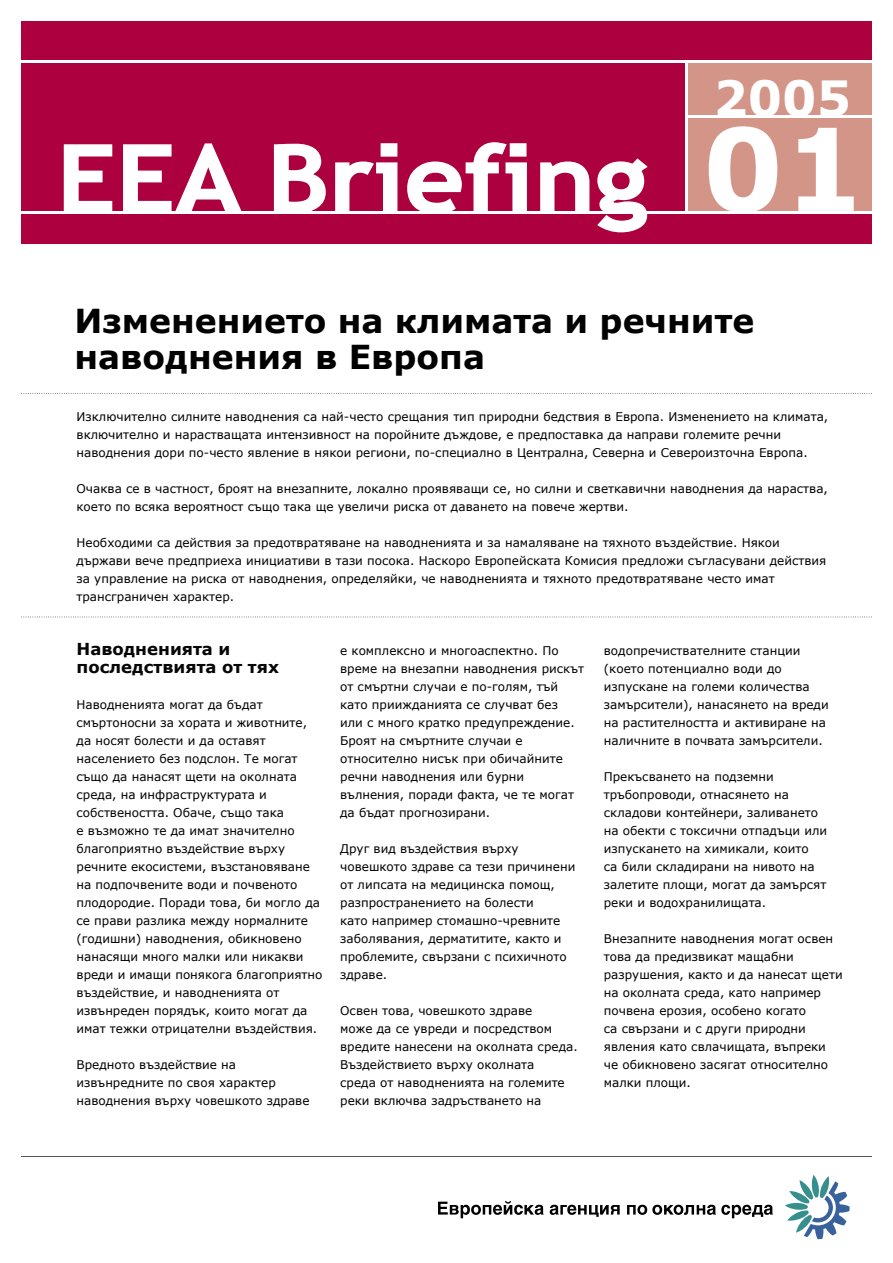
<style>
.page{position:relative;width:893px;height:1263px;background:#fff}
.page>*{position:absolute;margin:0;border:0;box-sizing:border-box;transform-origin:0 0}
.t1{font:700 114px "Verdana";color:#fff}
.t2{font:700 48.45px "Verdana";color:#fff}
.t3{font:700 33px/36px "Verdana";color:#000}
.t4{font:700 16.5px/18px "Verdana";color:#060606}
.t5{font:12px/18px "Verdana";color:#000}
</style>
<div class="page">
<hr style="left:21px;top:1156px;width:851px;height:1px;background:#565656">
<svg style="left:21px;top:393px;width:851px;height:1px"></svg>
<svg style="left:21px;top:617px;width:851px;height:1px"></svg>
<svg style="left:785px;top:1175px;width:65px;height:64px"></svg>
<svg style="left:438px;top:1201px;width:106px;height:17px"></svg>
<svg style="left:550px;top:1205px;width:70px;height:12px"></svg>
<svg style="left:627px;top:1205px;width:146px;height:13px"></svg>
<div style="left:21px;top:21px;width:851px;height:222px;background:#ac003f"></div>
<div style="left:687px;top:61px;width:185px;height:151px;background:#d39588"></div>
<hr style="left:21px;top:211px;width:851px;height:3px;background:#fff">
<hr style="left:685px;top:62px;width:3px;height:151px;background:#fff">
<hr style="left:687px;top:115px;width:185px;height:2px;background:#fff">
<hr style="left:21px;top:60px;width:851px;height:2px;background:#fff">
<svg style="left:64px;top:144px;width:48px;height:67px"></svg>
<svg style="left:123px;top:143px;width:119px;height:68px"></svg>
<svg style="left:274px;top:144px;width:52px;height:67px"></svg>
<svg style="left:540px;top:161px;width:49px;height:50px"></svg>
<svg style="left:597px;top:158px;width:51px;height:74px"></svg>
<svg style="left:335px;top:143px;width:62px;height:68px"></svg>
<svg style="left:407px;top:142px;width:120px;height:69px"></svg>
<h2 class="t2" style="left:713px;top:67px;width:139px">2005</h2>
<h1 class="t1" style="left:702px;top:97px;width:164px">01</h1>
<h3 class="t3" style="left:74px;top:302px;width:681px">Изменението на климата и речните наводнения в Европа</h3>
<p class="t5" style="left:77px;top:407px;width:753px">Изключително силните наводнения са най-често срещания тип природни бедствия в Европа. Изменението на климата, включително и нарастващата интензивност на поройните дъждове, е предпоставка да направи големите речни наводнения дори по-често явление в някои региони, по-специално в Централна, Северна и Североизточна Европа.</p>
<p class="t5" style="left:77px;top:479px;width:753px">Очаква се в частност, броят на внезапните, локално проявяващи се, но силни и светкавични наводнения да нараства, което по всяка вероятност също така ще увеличи риска от даването на повече жертви.</p>
<p class="t5" style="left:77px;top:533px;width:751px">Необходими са действия за предотвратяване на наводненията и за намаляване на тяхното въздействие. Някои държави вече предприеха инициативи в тази посока. Наскоро Европейската Комисия предложи съгласувани действия за управление на риска от наводнения, определяйки, че наводненията и тяхното предотвратяване често имат трансграничен характер.</p>
<h3 class="t4" style="left:77px;top:639px;width:204px">Наводненията и последствията от тях</h3>
<p class="t5" style="left:77px;top:695px;width:247px">Наводненията могат да бъдат смъртоносни за хората и животните, да носят болести и да оставят населението без подслон. Те могат също да нанасят щети на околната среда, на инфраструктурата и собствеността. Обаче, също така<br>е възможно те да имат значително благоприятно въздействие върху речните екосистеми, възстановяване на подпочвените води и почвеното плодородие. Поради това, би могло да се прави разлика между нормалните (годишни) наводнения, обикновено нанасящи много малки или никакви вреди и имащи понякога благоприятно въздействие, и наводненията от извънреден порядък, които могат да имат тежки отрицателни въздействия.</p>
<p class="t5" style="left:77px;top:1055px;width:234px">Вредното въздействие на извънредните по своя характер наводнения върху човешкото здраве</p>
<p class="t5" style="left:340px;top:641px;width:245px">е комплексно и многоаспектно. По време на внезапни наводнения рискът от смъртни случаи е по-голям, тъй като приижданията се случват без<br>или с много кратко предупреждение.<br>Броят на смъртните случаи е относително нисък при обичайните речни наводнения или бурни вълнения, поради факта, че те могат да бъдат прогнозирани.</p>
<p class="t5" style="left:340px;top:839px;width:237px">Друг вид въздействия върху човешкото здраве са тези причинени от липсата на медицинска помощ, разпространението на болести<br>като например стомашно-чревните заболявания, дерматитите, както и проблемите, свързани с психичното здраве.</p>
<p class="t5" style="left:340px;top:1001px;width:239px">Освен това, човешкото здраве<br>може да се увреди и посредством вредите нанесени на околната среда.<br>Въздействието върху околната<br>среда от наводненията на големите реки включва задръстването на</p>
<p class="t5" style="left:604px;top:641px;width:226px">водопречиствателните станции (което потенциално води до изпускане на големи количества замърсители), нанасянето на вреди на растителността и активиране на наличните в почвата замърсители.</p>
<p class="t5" style="left:604px;top:767px;width:225px">Прекъсването на подземни тръбопроводи, отнасянето на складови контейнери, заливането на обекти с токсични отпадъци или изпускането на химикали, които<br>са били складирани на нивото на залетите площи, могат да замърсят реки и водохранилищата.</p>
<p class="t5" style="left:604px;top:929px;width:240px">Внезапните наводнения могат освен това да предизвикат мащабни разрушения, както и да нанесат щети на околната среда, като например почвена ерозия, особено когато<br>са свързани и с други природни явления като свлачищата, въпреки че обикновено засягат относително малки площи.</p>
</div>
